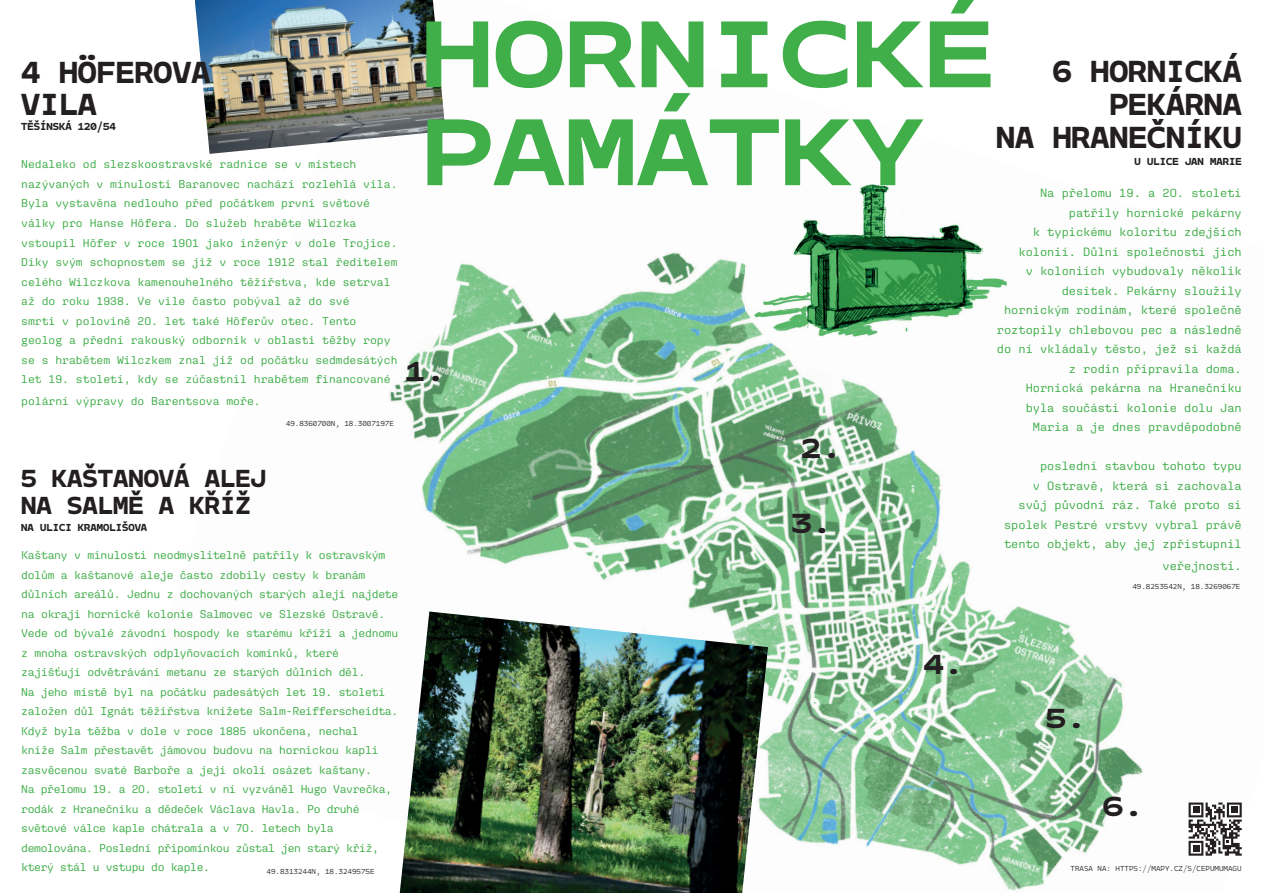
<style>
.page{position:relative;width:1263px;height:893px;background:#fff}
.page>*{position:absolute;margin:0;border:0;box-sizing:border-box;transform-origin:0 0}
.t1{font:700 expanded 99.6px/97.9px "Monotalic";color:#40ae49}
.t2{font:700 31.5px/33px "Monotalic";color:#231f20}
.t3{font:700 expanded 28.5px "Monotalic";color:#231f20}
.t4{font:700 25.5px/27px "Monotalic";color:#231f20}
.t5{font:12px/19.5px "Aglet Mono VF";color:#40ae49;text-align:right}
.t6{font:11.4px/19.5px "Aglet Mono VF";letter-spacing:-.02em;color:#40ae49}
.t7{font:11.4px/19.5px "Aglet Mono VF";color:#40ae49}
.t8{font:700 10.5px "Monotalic";color:#231f20}
.t9{font:300 7.5px "Monotalic";color:#231f20}
</style>
<div class="page">
<img style="left:390px;top:127px;width:753px;height:766px">
<img style="left:745px;top:127px;width:269px;height:299px">
<img style="left:195px;top:0;width:250px;height:154px">
<img style="left:400px;top:611px;width:368px;height:282px">
<svg style="left:1188px;top:802px;width:54px;height:54px"></svg>
<h2 class="t2" style="left:21px;top:58px;width:190px;line-height:31.5px">4 HÖFEROVA<br>VILA</h2>
<p class="t8" style="left:21px;top:119px;width:96px">TĚŠÍNSKÁ 120/54</p>
<p class="t7" style="left:21px;top:155px;width:378px">Nedaleko od slezskoostravské radnice se v místech nazývaných v minulosti Baranovec nachází rozlehlá vila.<br>Byla vystavěna nedlouho před počátkem první světové války pro Hanse Höfera. Do služeb hraběte Wilczka vstoupil Höfer v roce 1901 jako inženýr v dole Trojice.<br>Díky svým schopnostem se již v roce 1912 stal ředitelem celého Wilczkova kamenouhelného těžířstva, kde setrval až do roku 1938. Ve vile často pobýval až do své<br>smrti v polovině 20. let také Höferův otec. Tento geolog a přední rakouský odborník v oblasti těžby ropy se s hrabětem Wilczkem znal již od počátku sedmdesátých let 19. století, kdy se zúčastnil hrabětem financované</p>
<p class="t7" style="left:21px;top:391px;width:241px">polární výpravy do Barentsova moře.</p>
<p class="t9" style="left:286px;top:418px;width:110px">49.8360700N, 18.3007197E</p>
<h3 class="t4" style="left:21px;top:466px;width:246px">5 KAŠTANOVÁ ALEJ<br>NA SALMĚ A KŘÍŽ</h3>
<p class="t6" style="left:21px;top:545px;width:379px">Kaštany v minulosti neodmyslitelně patřily k ostravským dolům a kaštanové aleje často zdobily cesty k branám důlních areálů. Jednu z dochovaných starých alejí najdete na okraji hornické kolonie Salmovec ve Slezské Ostravě.<br>Vede od bývalé závodní hospody ke starému kříži a jednomu z mnoha ostravských odplyňovacích komínků, které zajišťují odvětrávání metanu ze starých důlních děl.<br>Na jeho místě byl na počátku padesátých let 19. století založen důl Ignát těžířstva knížete Salm-Reifferscheidta.<br>Když byla těžba v dole v roce 1885 ukončena, nechal<br>kníže Salm přestavět jámovou budovu na hornickou kapli zasvěcenou svaté Barboře a její okolí osázet kaštany.<br>Na přelomu 19. a 20. století v ní vyzváněl Hugo Vavrečka, rodák z Hranečníku a dědeček Václava Havla. Po druhé světové válce kaple chátrala a v 70. letech byla demolována. Poslední připomínkou zůstal jen starý kříž, který stál u vstupu do kaple.</p>
<p class="t8" style="left:21px;top:520px;width:128px">NA ULICI KRAMOLIŠOVA</p>
<p class="t9" style="left:267px;top:866px;width:110px">49.8313244N, 18.3249575E</p>
<h1 class="t1" style="left:421px;top:9px;width:576px">HORNICKÉ<br>PAMÁTKY</h1>
<h2 class="t2" style="left:996px;top:56px;width:247px;text-align:right">6 HORNICKÁ<br>PEKÁRNA<br>NA HRANEČNÍKU</h2>
<p class="t8" style="left:1134px;top:154px;width:109px">U ULICE JAN MARIE</p>
<h3 class="t3" style="left:405px;top:352px;width:43px">1.</h3>
<h3 class="t3" style="left:801px;top:429px;width:43px">2.</h3>
<h3 class="t3" style="left:791px;top:503px;width:43px">3.</h3>
<h3 class="t3" style="left:923px;top:644px;width:43px">4.</h3>
<p class="t5" style="left:997px;top:183px;width:246px">Na přelomu 19. a 20. století patřily hornické pekárny<br>k typickému koloritu zdejších kolonií. Důlní společnosti jich<br>v koloniích vybudovaly několik desítek. Pekárny sloužily hornickým rodinám, které společně roztopily chlebovou pec a následně do ní vkládaly těsto, jež si každá z rodin připravila doma.<br>Hornická pekárna na Hranečníku byla součástí kolonie dolu Jan<br>Maria a je dnes pravděpodobně</p>
<p class="t5" style="left:1004px;top:456px;width:239px">poslední stavbou tohoto typu<br>v Ostravě, která si zachovala svůj původní ráz. Také proto si spolek Pestré vrstvy vybral právě tento objekt, aby jej zpřístupnil</p>
<p class="t5" style="left:1162px;top:556px;width:81px">veřejnosti.</p>
<p class="t9" style="left:1132px;top:582px;width:109px">49.8253542N, 18.3269067E</p>
<h3 class="t3" style="left:1045px;top:699px;width:43px">5.</h3>
<h3 class="t3" style="left:1103px;top:786px;width:43px">6.</h3>
<p class="t9" style="left:1070px;top:863px;width:173px">TRASA NA: HTTPS://MAPY.CZ/S/CEPUMUMAGU</p>
</div>
